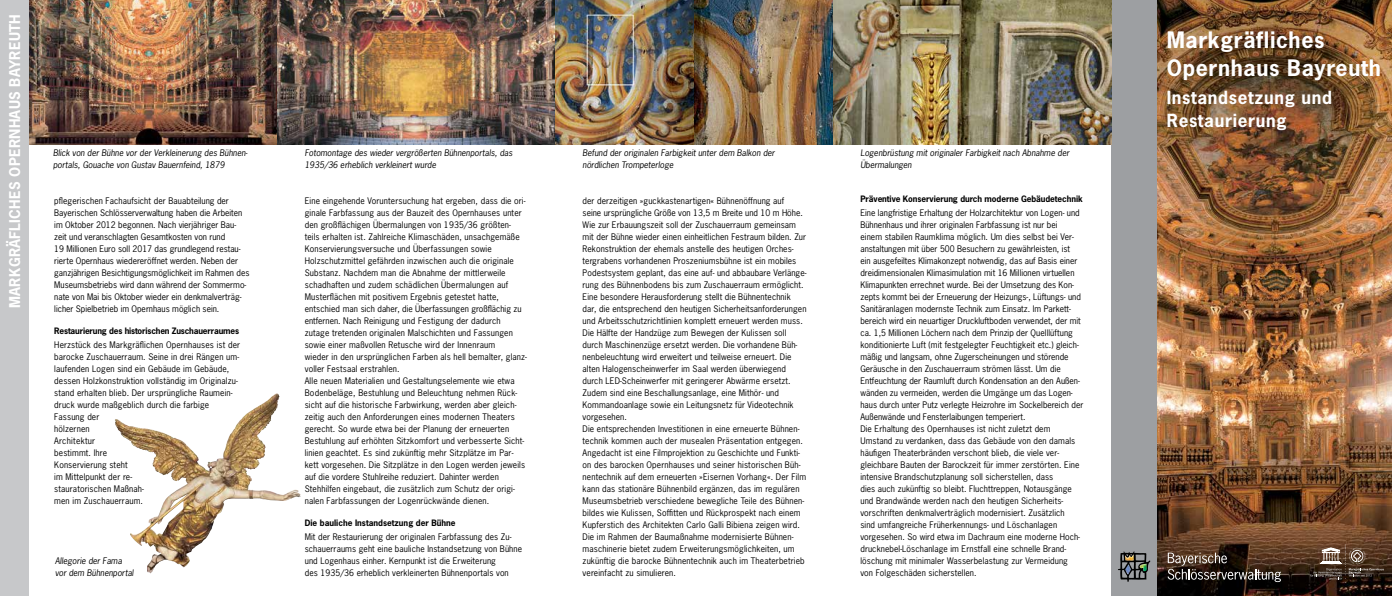
<style>
.page{position:relative;width:1392px;height:596px;background:#fff}
.page>*{position:absolute;margin:0;border:0;box-sizing:border-box;transform-origin:0 0}
.t1{font:700 21.3px/28px "News Gothic LT";letter-spacing:.03em;color:#fff}
.t2{font:700 17px/23px "News Gothic LT";letter-spacing:.04em;color:#fff}
.t3{font:700 14px "News Gothic LT";letter-spacing:.02em;color:#fff}
.t4{font:8.5px/12px "News Gothic LT";letter-spacing:.01em;color:#000}
.t5{font:italic 8.5px/12px "News Gothic LT";color:#000}
.t6{font:700 8.3px "News Gothic LT";letter-spacing:-.01em;color:#000}
</style>
<div class="page">
<img style="left:143px;top:393px;width:134px;height:77px">
<img style="left:1157px;top:0;width:235px;height:595px">
<div style="left:1111px;top:0;width:46px;height:595px;background:#9d9fa2"></div>
<svg style="left:1167px;top:552px;width:114px;height:29px;background:#504238"></svg>
<svg style="left:1118px;top:551px;width:32px;height:30px"></svg>
<svg style="left:1310px;top:544px;width:74px;height:38px;background:#5a4537"></svg>
<img style="left:28px;top:0;width:1083px;height:144px">
<div style="left:0;top:0;width:28px;height:595px;background:#c7c8ca"></div>
<h3 class="t3" style="left:6px;top:308px;width:295px;rotate:-90deg">MARKGRÄFLICHES OPERNHAUS BAYREUTH</h3>
<p class="t5" style="left:53px;top:147px;width:196px">Blick von der Bühne vor der Verkleinerung des Bühnen&shy;portals, Gouache von Gustav Bauernfeind, 1879</p>
<p class="t4" style="left:54px;top:195px;width:197px">pflegerischen Fachaufsicht der Bauabteilung der Bayerischen Schlösserverwaltung haben die Arbeiten im Oktober 2012 begonnen. Nach vierjähriger Bau&shy;zeit und veranschlagten Gesamtkosten von rund<br>19 Millionen Euro soll 2017 das grundlegend restau&shy;rierte Opernhaus wiedereröffnet werden. Neben der ganzjährigen Besichtigungsmöglichkeit im Rahmen des Museumsbetriebs wird dann während der Sommermo&shy;nate von Mai bis Oktober wieder ein denkmalverträg&shy;licher Spielbetrieb im Opernhaus möglich sein.</p>
<p class="t6" style="left:54px;top:325px;width:186px">Restaurierung des historischen Zuschauerraumes</p>
<p class="t4" style="left:54px;top:338px;width:187px">Herzstück des Markgräflichen Opernhauses ist der barocke Zuschauerraum. Seine in drei Rängen um&shy;laufenden Logen sind ein Gebäude im Gebäude, dessen Holzkonstruktion vollständig im Originalzu&shy;stand erhalten blieb. Der ursprüngliche Raumein&shy;druck wurde maßgeblich durch die farbige<br>Fassung der<br>hölzernen<br>Architektur<br>bestimmt. Ihre<br>Konservierung steht<br>im Mittelpunkt der re-<br>stauratorischen Maßnah-<br>men im Zuschauerraum.</p>
<p class="t5" style="left:55px;top:554px;width:80px">Allegorie der Fama vor dem Bühnenportal</p>
<p class="t5" style="left:305px;top:147px;width:209px">Fotomontage des wieder vergrößerten Bühnenportals, das<br>1935/36 erheblich verkleinert wurde</p>
<p class="t4" style="left:305px;top:195px;width:224px">Eine eingehende Voruntersuchung hat ergeben, dass die ori&shy;ginale Farbfassung aus der Bauzeit des Opernhauses unter den großflächigen Übermalungen von 1935/36 größten&shy;teils erhalten ist. Zahlreiche Klimaschäden, unsachgemäße Konservierungsversuche und Überfassungen sowie Holzschutzmittel gefährden inzwischen auch die originale Substanz. Nachdem man die Abnahme der mittlerweile schadhaften und zudem schädlichen Übermalungen auf Musterflächen mit positivem Ergebnis getestet hatte, entschied man sich daher, die Überfassungen großflächig zu entfernen. Nach Reinigung und Festigung der dadurch zutage tretenden originalen Malschichten und Fassungen sowie einer maßvollen Retusche wird der Innenraum<br>wieder in den ursprünglichen Farben als hell bemalter, glanz&shy;voller Festsaal erstrahlen.<br>Alle neuen Materialien und Gestaltungselemente wie etwa Bodenbeläge, Bestuhlung und Beleuchtung nehmen Rück&shy;sicht auf die historische Farbwirkung, werden aber gleich&shy;zeitig auch den Anforderungen eines modernen Theaters gerecht. So wurde etwa bei der Planung der erneuerten Bestuhlung auf erhöhten Sitzkomfort und verbesserte Sicht&shy;linien geachtet. Es sind zukünftig mehr Sitzplätze im Par&shy;kett vorgesehen. Die Sitzplätze in den Logen werden jeweils auf die vordere Stuhlreihe reduziert. Dahinter werden Stehhilfen eingebaut, die zusätzlich zum Schutz der origi&shy;nalen Farbfassungen der Logenrückwände dienen.</p>
<p class="t6" style="left:305px;top:517px;width:152px">Die bauliche Instandsetzung der Bühne</p>
<p class="t4" style="left:305px;top:530px;width:219px">Mit der Restaurierung der originalen Farbfassung des Zu&shy;schauerraums geht eine bauliche Instandsetzung von Bühne und Logenhaus einher. Kernpunkt ist die Erweiterung<br>des 1935/36 erheblich verkleinerten Bühnenportals von</p>
<p class="t5" style="left:583px;top:147px;width:194px">Befund der originalen Farbigkeit unter dem Balkon der nördlichen Trompeterloge</p>
<p class="t4" style="left:583px;top:195px;width:225px">der derzeitigen »guckkastenartigen« Bühnenöffnung auf<br>seine ursprüngliche Größe von 13,5 m Breite und 10 m Höhe.<br>Wie zur Erbauungszeit soll der Zuschauerraum gemeinsam mit der Bühne wieder einen einheitlichen Festraum bilden. Zur Rekonstruktion der ehemals anstelle des heutigen Orches&shy;tergrabens vorhandenen Proszeniumsbühne ist ein mobiles Podestsystem geplant, das eine auf- und abbaubare Verlänge&shy;rung des Bühnenbodens bis zum Zuschauerraum ermöglicht.<br>Eine besondere Herausforderung stellt die Bühnentechnik dar, die entsprechend den heutigen Sicherheitsanforderungen und Arbeitsschutzrichtlinien komplett erneuert werden muss.<br>Die Hälfte der Handzüge zum Bewegen der Kulissen soll durch Maschinenzüge ersetzt werden. Die vorhandene Büh&shy;nenbeleuchtung wird erweitert und teilweise erneuert. Die alten Halogenscheinwerfer im Saal werden überwiegend durch LED-Scheinwerfer mit geringerer Abwärme ersetzt.<br>Zudem sind eine Beschallungsanlage, eine Mithör- und Kommandoanlage sowie ein Leitungsnetz für Videotechnik vorgesehen.<br>Die entsprechenden Investitionen in eine erneuerte Bühnen&shy;technik kommen auch der musealen Präsentation entgegen.<br>Angedacht ist eine Filmprojektion zu Geschichte und Funkti&shy;on des barocken Opernhauses und seiner historischen Büh&shy;nentechnik auf dem erneuerten »Eisernen Vorhang«. Der Film kann das stationäre Bühnenbild ergänzen, das im regulären Museumsbetrieb verschiedene bewegliche Teile des Bühnen&shy;bildes wie Kulissen, Soffitten und Rückprospekt nach einem Kupferstich des Architekten Carlo Galli Bibiena zeigen wird.<br>Die im Rahmen der Baumaßnahme modernisierte Bühnen&shy;maschinerie bietet zudem Erweiterungsmöglichkeiten, um zukünftig die barocke Bühnentechnik auch im Theaterbetrieb vereinfacht zu simulieren.</p>
<p class="t5" style="left:860px;top:147px;width:210px">Logenbrüstung mit originaler Farbigkeit nach Abnahme der<br>Übermalungen</p>
<p class="t6" style="left:860px;top:193px;width:224px">Präventive Konservierung durch moderne Gebäudetechnik</p>
<p class="t4" style="left:860px;top:207px;width:224px">Eine langfristige Erhaltung der Holzarchitektur von Logen- und Bühnenhaus und ihrer originalen Farbfassung ist nur bei<br>einem stabilen Raumklima möglich. Um dies selbst bei Ver&shy;anstaltungen mit über 500 Besuchern zu gewährleisten, ist<br>ein ausgefeiltes Klimakonzept notwendig, das auf Basis einer dreidimensionalen Klimasimulation mit 16 Millionen virtuellen Klimapunkten errechnet wurde. Bei der Umsetzung des Kon&shy;zepts kommt bei der Erneuerung der Heizungs-, Lüftungs- und Sanitäranlagen modernste Technik zum Einsatz. Im Parkett&shy;bereich wird ein neuartiger Druckluftboden verwendet, der mit ca. 1,5 Millionen Löchern nach dem Prinzip der Quelllüftung konditionierte Luft (mit festgelegter Feuchtigkeit etc.) gleich&shy;mäßig und langsam, ohne Zugerscheinungen und störende Geräusche in den Zuschauerraum strömen lässt. Um die Entfeuchtung der Raumluft durch Kondensation an den Außen&shy;wänden zu vermeiden, werden die Umgänge um das Logen&shy;haus durch unter Putz verlegte Heizrohre im Sockelbereich der Außenwände und Fensterlaibungen temperiert.<br>Die Erhaltung des Opernhauses ist nicht zuletzt dem Umstand zu verdanken, dass das Gebäude von den damals häufigen Theaterbränden verschont blieb, die viele ver&shy;gleichbare Bauten der Barockzeit für immer zerstörten. Eine intensive Brandschutzplanung soll sicherstellen, dass<br>dies auch zukünftig so bleibt. Fluchttreppen, Notausgänge und Brandwände werden nach den heutigen Sicherheits&shy;vorschriften denkmalverträglich modernisiert. Zusätzlich<br>sind umfangreiche Früherkennungs- und Löschanlagen vorgesehen. So wird etwa im Dachraum eine moderne Hoch&shy;drucknebel-Löschanlage im Ernstfall eine schnelle Brand&shy;löschung mit minimaler Wasserbelastung zur Vermeidung<br>von Folgeschäden sicherstellen.</p>
<h1 class="t1" style="left:1167px;top:25px;width:215px">Markgräfliches<br>Opernhaus Bayreuth</h1>
<h2 class="t2" style="left:1167px;top:86px;width:167px">Instandsetzung und<br>Restaurierung</h2>
</div>
